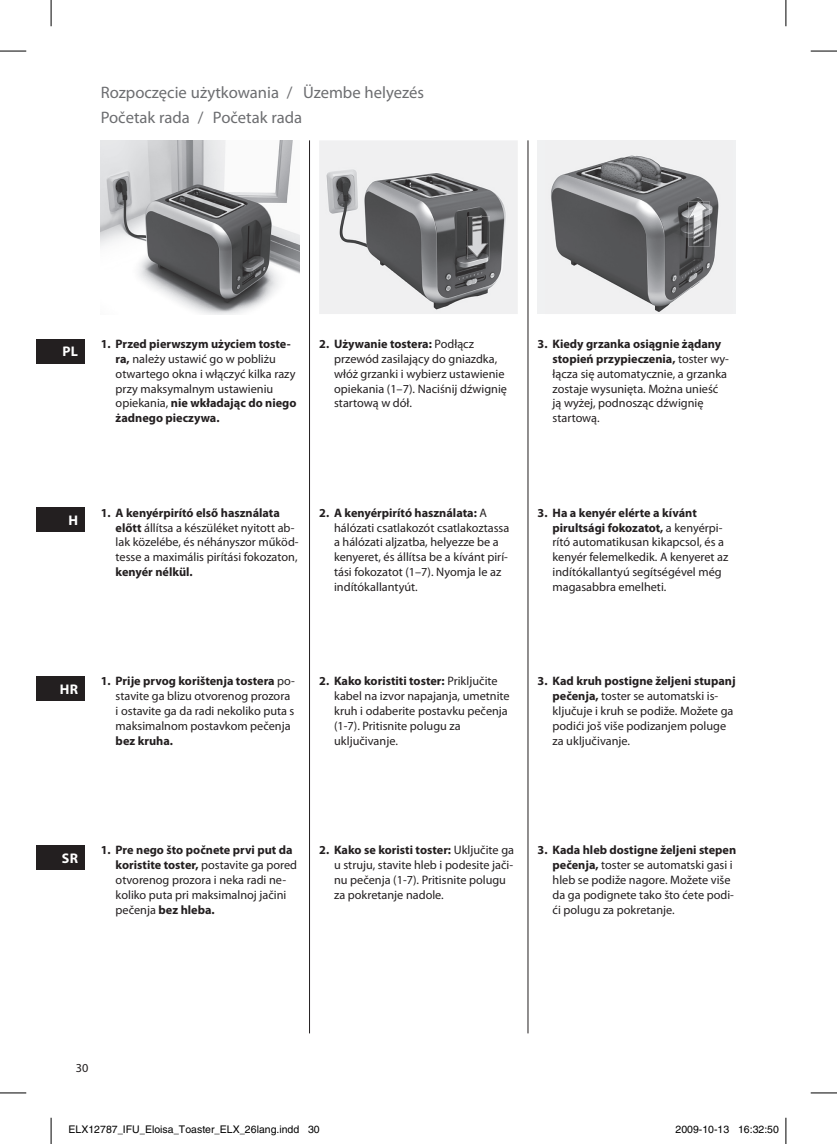
<style>
.page{position:relative;width:837px;height:1144px;background:#fff}
.page>*{position:absolute;margin:0;border:0;box-sizing:border-box;transform-origin:0 0}
.t1{font:16.62px/24.8px "Myriad Pro";color:#6c6d70}
.t2{font:700 14px "Myriad Pro";color:#fff}
.t3{font:12.25px/14.9px "Myriad Pro";color:#231f20}
.t4{font:700 12.25px "Myriad Pro";color:#231f20}
.t5{font:10.5px "Helvetica";color:#000}
.s1{font-weight:700}
</style>
<div class="page">
<hr style="left:309px;top:140px;width:1px;height:893px;background:#231f20">
<hr style="left:527px;top:140px;width:1px;height:893px;background:#231f20">
<img style="left:101px;top:140px;width:198px;height:174px">
<img style="left:319px;top:141px;width:198px;height:173px">
<img style="left:467px;top:217px;width:22px;height:42px">
<img style="left:466px;top:216px;width:21px;height:41px">
<div style="left:537px;top:140px;width:199px;height:174px;background:#f0f1f2"></div>
<img style="left:551px;top:155px;width:168px;height:157px">
<img style="left:688px;top:201px;width:21px;height:45px">
<img style="left:687px;top:201px;width:20px;height:43px">
<div style="left:36px;top:339px;width:49px;height:25px;background:#231f20"></div>
<div style="left:36px;top:507px;width:49px;height:25px;background:#231f20"></div>
<div style="left:36px;top:676px;width:49px;height:25px;background:#231f20"></div>
<div style="left:36px;top:845px;width:49px;height:25px;background:#231f20"></div>
<svg style="left:0;top:51px;width:26px;height:1px"></svg>
<svg style="left:810px;top:51px;width:26px;height:1px"></svg>
<svg style="left:0;top:1092px;width:26px;height:1px"></svg>
<svg style="left:810px;top:1092px;width:26px;height:1px"></svg>
<svg style="left:51px;top:0;width:1px;height:26px"></svg>
<svg style="left:51px;top:1118px;width:1px;height:26px"></svg>
<svg style="left:785px;top:0;width:1px;height:26px"></svg>
<svg style="left:785px;top:1118px;width:1px;height:26px"></svg>
<div style="left:314px;top:1126px;width:5px;height:8px;border:1px solid #fff;border-radius:50%"></div>
<svg style="left:314px;top:1126px;width:4px;height:8px"></svg>
<div style="left:772px;top:1126px;width:6px;height:8px;border:1px solid #fff;border-radius:50%"></div>
<svg style="left:772px;top:1126px;width:5px;height:8px"></svg>
<h1 class="t1" style="left:101px;top:80px;width:325px">Rozpoczęcie użytkowania / Üzembe helyezés<br>Početak rada / Početak rada</h1>
<p class="t2" style="left:62px;top:343px;width:17px">PL</p>
<p class="t3" style="left:116px;top:336px;width:182px;text-indent:-15px"><span class="s1">1. Przed pierwszym użyciem toste&shy;ra,</span> należy ustawić go w pobliżu otwartego okna i włączyć kilka razy przy maksymalnym ustawieniu opiekania, <span class="s1">nie wkładając do niego żadnego pieczywa.</span></p>
<p class="t3" style="left:334px;top:336px;width:174px;text-indent:-15px"><span class="s1">2. Używanie tostera:</span> Podłącz przewód zasilający do gniazdka, włóż grzanki i wybierz ustawienie opiekania (1–7). Naciśnij dźwignię startową w dół.</p>
<p class="t3" style="left:552px;top:336px;width:178px;text-indent:-15px"><span class="s1">3. Kiedy grzanka osiągnie żądany stopień przypieczenia,</span> toster wy&shy;łącza się automatycznie, a grzanka zostaje wysunięta. Można unieść ją wyżej, podnosząc dźwignię startową.</p>
<p class="t2" style="left:68px;top:511px;width:11px">H</p>
<p class="t3" style="left:116px;top:505px;width:184px;text-indent:-15px"><span class="s1">1. A kenyérpirító első használata előtt</span> állítsa a készüléket nyitott ab&shy;lak közelébe, és néhányszor működ&shy;tesse a maximális pirítási fokozaton,</p>
<p class="t4" style="left:116px;top:564px;width:78px">kenyér nélkül.</p>
<p class="t3" style="left:334px;top:505px;width:177px;text-indent:-15px"><span class="s1">2. A kenyérpirító használata:</span> A hálózati csatlakozót csatlakoztassa a hálózati aljzatba, helyezze be a kenyeret, és állítsa be a kívánt pirí&shy;tási fokozatot (1–7). Nyomja le az indítókallantyút.</p>
<p class="t3" style="left:552px;top:505px;width:177px;text-indent:-15px"><span class="s1">3. Ha a kenyér elérte a kívánt pirultsági fokozatot,</span> a kenyérpi&shy;rító automatikusan kikapcsol, és a kenyér felemelkedik. A kenyeret az indítókallantyú segítségével még magasabbra emelheti.</p>
<p class="t2" style="left:60px;top:680px;width:20px">HR</p>
<p class="t3" style="left:116px;top:674px;width:181px;text-indent:-15px"><span class="s1">1. Prije prvog korištenja tostera</span> po&shy;stavite ga blizu otvorenog prozora i ostavite ga da radi nekoliko puta s maksimalnom postavkom pečenja</p>
<p class="t4" style="left:116px;top:733px;width:59px">bez kruha.</p>
<p class="t3" style="left:334px;top:674px;width:177px;text-indent:-15px"><span class="s1">2. Kako koristiti toster:</span> Priključite kabel na izvor napajanja, umetnite kruh i odaberite postavku pečenja (1-7). Pritisnite polugu za uključivanje.</p>
<p class="t3" style="left:552px;top:674px;width:184px;text-indent:-15px"><span class="s1">3. Kad kruh postigne željeni stupanj pečenja,</span> toster se automatski is&shy;ključuje i kruh se podiže. Možete ga podići još više podizanjem poluge za uključivanje.</p>
<p class="t2" style="left:62px;top:849px;width:18px">SR</p>
<p class="t3" style="left:116px;top:842px;width:183px;text-indent:-15px"><span class="s1">1. Pre nego što počnete prvi put da koristite toster,</span> postavite ga pored otvorenog prozora i neka radi ne&shy;koliko puta pri maksimalnoj jačini pečenja <span class="s1">bez hleba.</span></p>
<p class="t3" style="left:334px;top:842px;width:181px;text-indent:-15px"><span class="s1">2. Kako se koristi toster:</span> Uključite ga u struju, stavite hleb i podesite jači&shy;nu pečenja (1-7). Pritisnite polugu za pokretanje nadole.</p>
<p class="t3" style="left:552px;top:842px;width:185px;text-indent:-15px"><span class="s1">3. Kada hleb dostigne željeni stepen pečenja,</span> toster se automatski gasi i hleb se podiže nagore. Možete više da ga podignete tako što ćete podi&shy;ći polugu za pokretanje.</p>
<p class="t3" style="left:76px;top:1060px;width:14px">30</p>
<p class="t5" style="left:69px;top:1124px;width:252px">ELX12787_IFU_Eloisa_Toaster_ELX_26lang.indd 30</p>
<p class="t5" style="left:675px;top:1124px;width:105px">2009-10-13 16:32:50</p>
</div>
